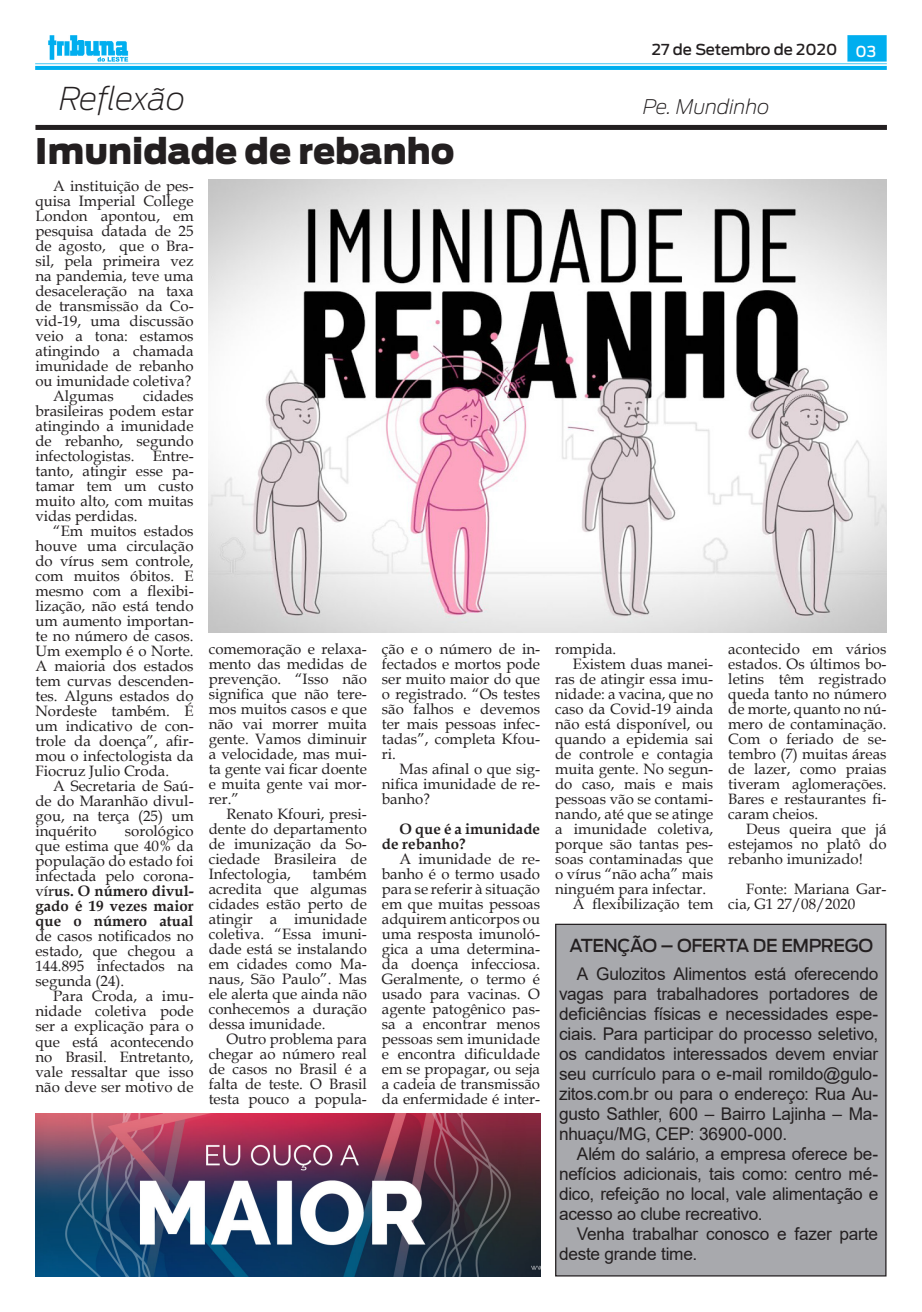
<style>
.page{position:relative;width:922px;height:1312px;background:#fff}
.page>*{position:absolute;margin:0;border:0;box-sizing:border-box;transform-origin:0 0}
.t1{font:900 35px "Antenna";color:#231f20}
.t2{font:italic 200 31.25px "Antenna";letter-spacing:-.01em;color:#231f20}
.t3{font:italic 200 20px "Antenna";color:#231f20}
.t4{font:500 17.75px "Antenna";letter-spacing:-.025em;color:#231f20}
.t5{font:17.5px/20px "Arial";letter-spacing:-.015em;color:#231f20;text-align:justify}
.Tribuna_Texto_-_Book{font:15px/15px "Book Antiqua";color:#231f20;text-align:justify}
.Tribuna_Texto_-_Book-2{font:700 15px/15px "Book Antiqua";color:#231f20}
.t6{font:500 15px "Antenna";color:#231f20}
.s1{font-weight:700}
.s2{color:#fff}
</style>
<div class="page">
<img style="left:35px;top:35px;width:851px;height:34px">
<div style="left:555px;top:924px;width:330px;height:351px;background:#a8a9ad"></div>
<div style="left:555px;top:923px;width:331px;height:353px;border:1px solid #231f20"></div>
<div style="left:35px;top:125px;width:851px;height:5px;background:#231f20"></div>
<img style="left:209px;top:180px;width:677px;height:452px">
<img style="left:35px;top:1113px;width:505px;height:163px">
<p class="t2" style="left:59px;top:80px;width:127px">Reflexão</p>
<p class="t1" style="left:35px;top:130px;width:421px">Imunidade de rebanho</p>
<p class="Tribuna_Texto_-_Book" style="left:35px;top:178px;width:160px;text-indent:18px">A instituição de pes&shy;quisa Imperial College London apontou, em pesquisa datada de 25 de agosto, que o Bra&shy;sil, pela primeira vez na pandemia, teve uma desaceleração na taxa de transmissão da Co&shy;vid-19, uma discussão veio a tona: estamos atingindo a chamada imunidade de rebanho ou imunidade coletiva?</p>
<p class="Tribuna_Texto_-_Book" style="left:53px;top:388px;width:62px">Algumas</p>
<p class="Tribuna_Texto_-_Book" style="left:35px;top:388px;width:160px;text-indent:108px">cidades brasileiras podem estar atingindo a imunidade de rebanho, segundo infectologistas. Entre&shy;tanto, atingir esse pa&shy;tamar tem um custo muito alto, com muitas vidas perdidas.</p>
<p class="Tribuna_Texto_-_Book" style="left:35px;top:523px;width:160px;text-indent:18px">“Em muitos estados houve uma circulação do vírus sem controle, com muitos óbitos. E mesmo com a flexibi&shy;lização, não está tendo um aumento importan&shy;te no número de casos.<br>Um exemplo é o Norte.<br>A maioria dos estados tem curvas descenden&shy;tes. Alguns estados do Nordeste também. É um indicativo de con&shy;trole da doença”, afir&shy;mou o infectologista da Fiocruz Julio Croda.</p>
<p class="Tribuna_Texto_-_Book" style="left:35px;top:778px;width:160px;text-indent:18px">A Secretaria de Saú&shy;de do Maranhão divul&shy;gou, na terça (25) um inquérito</p>
<p class="Tribuna_Texto_-_Book" style="left:382px;top:640px;width:160px">ção e o número de in&shy;fectados e mortos pode ser muito maior do que o registrado. “Os testes são falhos e devemos ter mais pessoas infec&shy;tadas”, completa Kfou&shy;ri.</p>
<p class="Tribuna_Texto_-_Book" style="left:382px;top:760px;width:160px;text-indent:18px">Mas afinal o que sig&shy;nifica imunidade de re&shy;banho?</p>
<p class="Tribuna_Texto_-_Book-2" style="left:382px;top:821px;width:160px;text-indent:18px">O que é a imunidade de rebanho?</p>
<p class="Tribuna_Texto_-_Book" style="left:382px;top:850px;width:160px;text-indent:18px">A imunidade de re&shy;banho é o termo usado para se referir à situação em que muitas pessoas adquirem anticorpos ou uma resposta imunoló&shy;gica a uma determina&shy;da doença infecciosa.<br>Geralmente, o termo é usado para vacinas. O agente patogênico pas&shy;sa a encontrar menos pessoas sem imunidade e encontra dificuldade em se propagar, ou seja a cadeia de transmissão da enfermidade é inter-</p>
<p class="Tribuna_Texto_-_Book" style="left:209px;top:640px;width:160px">comemoração e relaxa&shy;mento das medidas de prevenção. “Isso não significa que não tere&shy;mos muitos casos e que não vai morrer muita gente. Vamos diminuir a velocidade, mas mui&shy;ta gente vai ficar doente e muita gente vai mor&shy;rer.”</p>
<p class="Tribuna_Texto_-_Book" style="left:209px;top:805px;width:160px;text-indent:18px">Renato Kfouri, presi&shy;dente do departamento de imunização da So&shy;ciedade Brasileira de Infectologia,</p>
<p class="Tribuna_Texto_-_Book" style="left:35px;top:823px;width:160px;text-indent:89px">sorológico que estima que 40% da população do estado foi infectada pelo corona&shy;vír<span class="s1">us. O número divul&shy;gado é 19 vezes maior que o número atual </span>de casos notificados no estado, que chegou a 144.895 infectados na segunda (24).</p>
<p class="Tribuna_Texto_-_Book" style="left:35px;top:988px;width:160px;text-indent:18px">Para Croda, a imu&shy;nidade coletiva pode ser a explicação para o que está acontecendo no Brasil. Entretanto, vale ressaltar que isso não deve ser motivo de</p>
<p class="Tribuna_Texto_-_Book" style="left:209px;top:865px;width:160px;text-indent:104px">também acredita que algumas cidades estão perto de atingir a imunidade coletiva. “Essa imuni&shy;dade está se instalando em cidades como Ma&shy;naus, São Paulo”. Mas ele alerta que ainda não conhecemos a duração dessa imunidade.</p>
<p class="Tribuna_Texto_-_Book" style="left:209px;top:1030px;width:160px;text-indent:18px">Outro problema para chegar ao número real de casos no Brasil é a falta de teste. O Brasil testa pouco a popula-</p>
<p class="t6" style="left:651px;top:41px;width:226px">27 de Setembro de 2020 <span class="s2">03</span></p>
<p class="t3" style="left:643px;top:94px;width:128px">Pe. Mundinho</p>
<p class="Tribuna_Texto_-_Book" style="left:555px;top:640px;width:63px">rompida.</p>
<p class="Tribuna_Texto_-_Book" style="left:555px;top:655px;width:160px;text-indent:18px">Existem duas manei&shy;ras de atingir essa imu&shy;nidade: a vacina, que no caso da Covid-19 ainda não está disponível, ou quando a epidemia sai de controle e contagia muita gente. No segun&shy;do caso, mais e mais pessoas vão se contami&shy;nando, até que se atinge a imunidade coletiva, porque são tantas pes&shy;soas contaminadas que o vírus “não acha” mais ninguém para infectar.</p>
<p class="Tribuna_Texto_-_Book" style="left:572px;top:895px;width:142px">A flexibilização tem</p>
<p class="Tribuna_Texto_-_Book" style="left:728px;top:640px;width:160px">acontecido em vários estados. Os últimos bo&shy;letins têm registrado queda tanto no número de morte, quanto no nú&shy;mero de contaminação.<br>Com o feriado de se&shy;tembro (7) muitas áreas de lazer, como praias tiveram aglomerações.<br>Bares e restaurantes fi&shy;caram cheios.</p>
<p class="Tribuna_Texto_-_Book" style="left:728px;top:820px;width:160px;text-indent:18px">Deus queira que já estejamos no platô do rebanho imunizado!</p>
<p class="Tribuna_Texto_-_Book" style="left:728px;top:880px;width:160px;text-indent:18px">Fonte: Mariana Gar&shy;cia, G1 27/08/2020</p>
<p class="t4" style="left:569px;top:934px;width:305px">ATENÇÃO – OFERTA DE EMPREGO</p>
<p class="t5" style="left:559px;top:963px;width:320px;text-indent:18px">A Gulozitos Alimentos está oferecendo vagas para trabalhadores portadores de deficiências físicas e necessidades espe&shy;ciais. Para participar do processo seletivo, os candidatos interessados devem enviar seu currículo para o e-mail romildo@gulo&shy;zitos.com.br ou para o endereço: Rua Au&shy;gusto Sathler, 600 – Bairro Lajinha – Ma&shy;nhuaçu/MG, CEP: 36900-000.</p>
<p class="t5" style="left:559px;top:1143px;width:320px;text-indent:18px">Além do salário, a empresa oferece be&shy;nefícios adicionais, tais como: centro mé&shy;dico, refeição no local, vale alimentação e acesso ao clube recreativo.</p>
<p class="t5" style="left:559px;top:1223px;width:320px;text-indent:18px">Venha trabalhar conosco e fazer parte deste grande time.</p>
</div>
